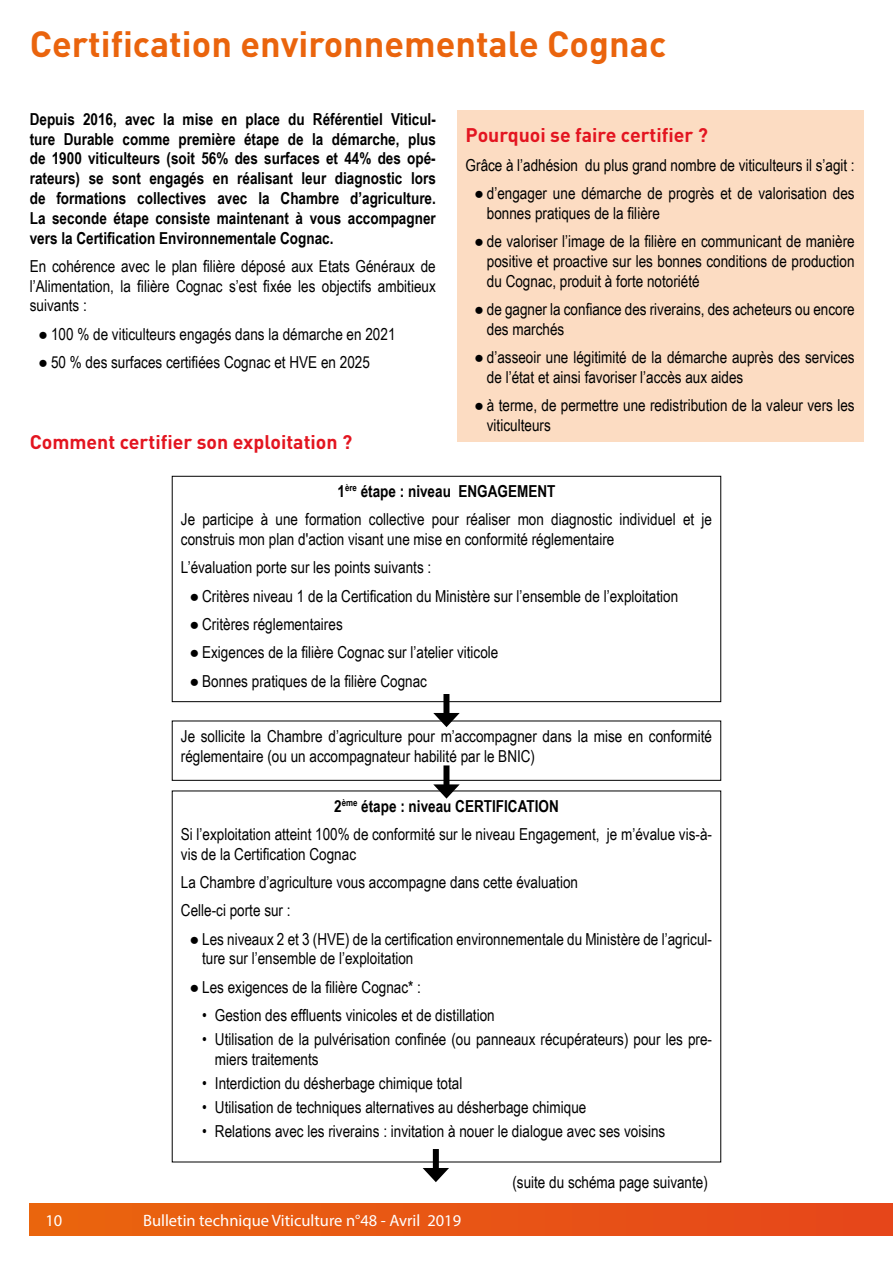
<style>
.page{position:relative;width:893px;height:1263px;background:#fff}
.page>*{position:absolute;margin:0;border:0;box-sizing:border-box;transform-origin:0 0}
.t1{font:700 36px "DINOT";color:#ea640d}
.t2{font:700 19.5px "DINOT";color:#e31520}
.t3{font:16.5px/19.8px "Arial Narrow";color:#000}
.t4{font:700 16.5px/19.8px "Arial Narrow";color:#000;text-align:justify}
.t5{font:16.5px "Myriad Pro";color:#fff}
.s1{font-family:"Arial"}
.s2{font-weight:700}
</style>
<div class="page">
<div style="left:30px;top:1203px;width:863px;height:32px;background:linear-gradient(to right,#ea650e,#e6461b)"></div>
<div style="left:457px;top:111px;width:406px;height:331px;background:#fcdcc2"></div>
<div style="left:172px;top:476px;width:549px;height:226px;border:1px solid #000"></div>
<div style="left:443px;top:694px;width:6px;height:24px;background:#000"></div>
<svg style="left:433px;top:713px;width:27px;height:14px"></svg>
<div style="left:443px;top:765px;width:6px;height:25px;background:#000"></div>
<svg style="left:433px;top:784px;width:27px;height:15px"></svg>
<div style="left:433px;top:1149px;width:6px;height:24px;background:#000"></div>
<svg style="left:423px;top:1168px;width:26px;height:14px"></svg>
<h1 class="t1" style="left:30px;top:21px;width:638px">Certification environnementale Cognac</h1>
<p class="t4" style="left:30px;top:108px;width:408px">Depuis 2016, avec la mise en place du Référentiel Viticul&shy;ture Durable comme première étape de la démarche, plus de 1900 viticulteurs (soit 56% des surfaces et 44% des opé&shy;rateurs) se sont engagés en réalisant leur diagnostic lors de formations collectives avec la Chambre d’agriculture.<br>La seconde étape consiste maintenant à vous accompagner vers la Certification Environnementale Cognac.</p>
<p class="t3" style="left:30px;top:255px;width:408px;text-align:justify">En cohérence avec le plan filière déposé aux Etats Généraux de l’Alimentation, la filière Cognac s’est fixée les objectifs ambitieux suivants :</p>
<p class="t3" style="left:38px;top:323px;width:359px"><span class="s1">●</span> 100 % de viticulteurs engagés dans la démarche en 2021</p>
<p class="t3" style="left:38px;top:352px;width:333px"><span class="s1">●</span> 50 % des surfaces certifiées Cognac et HVE en 2025</p>
<p class="t2" style="left:466px;top:123px;width:244px">Pourquoi se faire certifier ?</p>
<p class="t3" style="left:466px;top:154px;width:391px">Grâce à l’adhésion du plus grand nombre de viticulteurs il s’agit :</p>
<p class="t3" style="left:487px;top:183px;width:369px;text-indent:-13px"><span class="s1">●</span> d’engager une démarche de progrès et de valorisation des bonnes pratiques de la filière</p>
<p class="t3" style="left:487px;top:231px;width:369px;text-align:justify;text-indent:-13px"><span class="s1">●</span> de valoriser l’image de la filière en communicant de manière positive et proactive sur les bonnes conditions de production du Cognac, produit à forte notoriété</p>
<p class="t3" style="left:487px;top:299px;width:369px;text-indent:-13px"><span class="s1">●</span> de gagner la confiance des riverains, des acheteurs ou encore des marchés</p>
<p class="t3" style="left:487px;top:347px;width:369px;text-indent:-13px"><span class="s1">●</span> d’asseoir une légitimité de la démarche auprès des services de l’état et ainsi favoriser l’accès aux aides</p>
<p class="t3" style="left:487px;top:395px;width:369px;text-indent:-13px"><span class="s1">●</span> à terme, de permettre une redistribution de la valeur vers les viticulteurs</p>
<p class="t2" style="left:30px;top:429px;width:324px">Comment certifier son exploitation ?</p>
<p class="t3" style="left:181px;top:476px;width:533px;line-height:28.3px;text-align:center"><span class="s2">1</span><sup>ère</sup> <span class="s2">étape : niveau ENGAGEMENT<br></span>Je participe à une formation collective pour réaliser mon diagnostic individuel et je</p>
<p class="t3" style="left:181px;top:524px;width:435px;line-height:28.3px">construis mon plan d'action visant une mise en conformité réglementaire<br>L’évaluation porte sur les points suivants :</p>
<p class="t3" style="left:189px;top:585px;width:490px"><span class="s1">●</span> Critères niveau 1 de la Certification du Ministère sur l’ensemble de l’exploitation</p>
<p class="t3" style="left:189px;top:614px;width:155px"><span class="s1">●</span> Critères réglementaires</p>
<p class="t3" style="left:189px;top:642px;width:311px"><span class="s1">●</span> Exigences de la filière Cognac sur l’atelier viticole</p>
<p class="t3" style="left:189px;top:670px;width:239px"><span class="s1">●</span> Bonnes pratiques de la filière Cognac</p>
<p class="t3" style="left:181px;top:725px;width:533px">Je sollicite la Chambre d’agriculture pour m’accompagner dans la mise en conformité réglementaire (ou un accompagnateur habilité par le BNIC)</p>
<p class="t3" style="left:181px;top:791px;width:533px;line-height:28.3px;text-align:center"><span class="s2">2</span><sup>ème</sup> <span class="s2">étape : niveau CERTIFICATION<br></span>Si l’exploitation atteint 100% de conformité sur le niveau Engagement, je m’évalue vis-à-</p>
<p class="t3" style="left:181px;top:839px;width:399px;line-height:28.3px">vis de la Certification Cognac<br>La Chambre d’agriculture vous accompagne dans cette évaluation<br>Celle-ci porte sur :</p>
<p class="t3" style="left:202px;top:928px;width:511px;text-indent:-13px"><span class="s1">●</span> Les niveaux 2 et 3 (HVE) de la certification environnementale du Ministère de l’agricul&shy;ture sur l’ensemble de l’exploitation</p>
<p class="t3" style="left:189px;top:976px;width:233px"><span class="s1">●</span> Les exigences de la filière Cognac* :</p>
<p class="t3" style="left:202px;top:1005px;width:294px">• Gestion des effluents vinicoles et de distillation</p>
<p class="t3" style="left:215px;top:1029px;width:499px;text-indent:-13px">• Utilisation de la pulvérisation confinée (ou panneaux récupérateurs) pour les pre&shy;miers traitements</p>
<p class="t3" style="left:202px;top:1073px;width:262px">• Interdiction du désherbage chimique total</p>
<p class="t3" style="left:202px;top:1097px;width:386px">• Utilisation de techniques alternatives au désherbage chimique</p>
<p class="t3" style="left:202px;top:1121px;width:465px">• Relations avec les riverains : invitation à nouer le dialogue avec ses voisins</p>
<p class="t5" style="left:45px;top:1210px;width:18px">10</p>
<p class="t5" style="left:143px;top:1210px;width:320px">Bulletin technique Viticulture n°48 - Avril 2019</p>
<p class="t3" style="left:512px;top:1171px;width:197px">(suite du schéma page suivante)</p>
</div>
